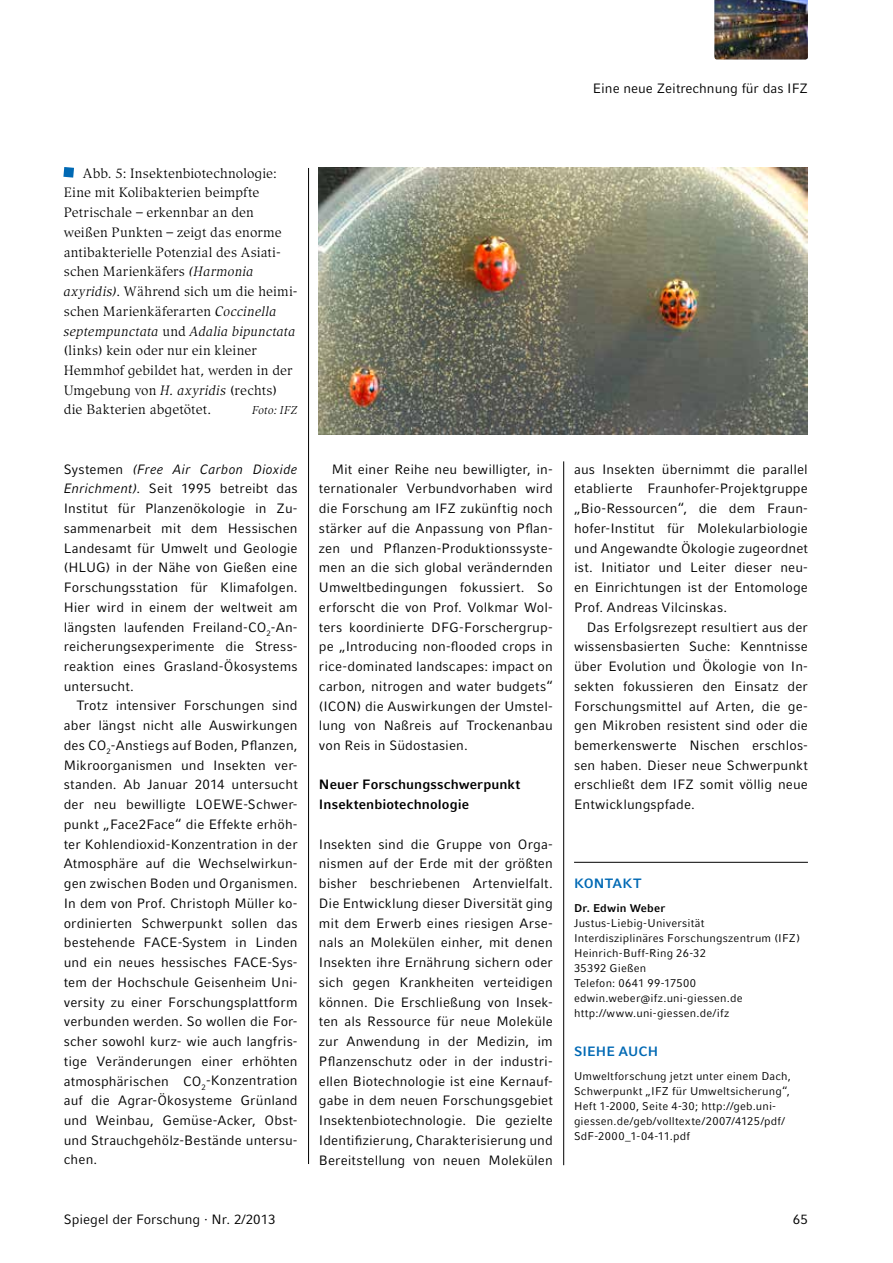
<style>
.page{position:relative;width:893px;height:1263px;background:#fff}
.page>*{position:absolute;margin:0;border:0;box-sizing:border-box;transform-origin:0 0}
.t1{font:13.5px/19.8px "Compatil Fact LT Pro";letter-spacing:.01em;color:#000;text-align:justify}
.t2{font:13.5px/19.8px "Compatil Exquisit LT Pro";letter-spacing:.01em;color:#000}
.t3{font:700 13.5px/19.8px "Compatil Fact LT Pro";letter-spacing:.01em;color:#000}
.t4{font:700 13.5px "Compatil Fact LT Pro";letter-spacing:.01em;color:#0069b4}
.t5{font:11.25px/15px "Compatil Fact LT Pro";letter-spacing:.02em;color:#000}
.t6{font:700 11.25px "Compatil Fact LT Pro";letter-spacing:.02em;color:#000}
.t7{font:italic 11.25px "Compatil Exquisit LT Pro";letter-spacing:.02em;color:#000}
.s1{font-style:italic}
</style>
<div class="page">
<hr style="left:574px;top:862px;width:234px;height:1px;background:#000">
<img style="left:319px;top:168px;width:489px;height:266px">
<svg style="left:63px;top:167px;width:11px;height:11px"></svg>
<hr style="left:308px;top:168px;width:1px;height:996px;background:#000">
<hr style="left:563px;top:461px;width:1px;height:704px;background:#000">
<img style="left:714px;top:0;width:94px;height:60px">
<p class="t1" style="left:593px;top:79px;width:217px">Eine neue Zeitrechnung für das IFZ</p>
<p class="t2" style="left:64px;top:163px;width:235px;text-indent:20px">Abb. 5: Insektenbiotechnologie:<br>Eine mit Kolibakterien beimpfte Petrischale – erkennbar an den weißen Punkten – zeigt das enorme antibakterielle Potenzial des Asiati&shy;schen Marienkäfers <span class="s1">(Harmonia axyridis)</span>. Während sich um die heimi&shy;schen Marienkäferarten <span class="s1">Coccinella septempunctata</span> und <span class="s1">Adalia bipunctata </span>(links) kein oder nur ein kleiner Hemmhof gebildet hat, werden in der Umgebung von <span class="s1">H. axyridis</span> (rechts) die Bakterien abgetötet.</p>
<p class="t7" style="left:252px;top:404px;width:47px">Foto: IFZ</p>
<p class="t1" style="left:64px;top:459px;width:235px">Systemen <span class="s1">(Free Air Carbon Dioxide Enrichment)</span>. Seit 1995 betreibt das Institut für Planzenökologie in Zu&shy;sammenarbeit mit dem Hessischen Landesamt für Umwelt und Geologie (HLUG) in der Nähe von Gießen eine Forschungsstation für Klimafolgen.<br>Hier wird in einem der weltweit am längsten laufenden Freiland-CO<sub>2</sub>-An&shy;reicherungsexperimente die Stress&shy;reaktion eines Grasland-Ökosystems untersucht.</p>
<p class="t1" style="left:64px;top:696px;width:235px;text-indent:13px">Trotz intensiver Forschungen sind aber längst nicht alle Auswirkungen des CO<sub>2</sub>-Anstiegs auf Boden, Pflanzen, Mikroorganismen und Insekten ver&shy;standen. Ab Januar 2014 untersucht der neu bewilligte LOEWE-Schwer&shy;punkt „Face2Face“ die Effekte erhöh&shy;ter Kohlendioxid-Konzentration in der Atmosphäre auf die Wechselwirkun&shy;gen zwischen Boden und Organismen.<br>In dem von Prof. Christoph Müller ko&shy;ordinierten Schwerpunkt sollen das bestehende FACE-System in Linden und ein neues hessisches FACE-Sys&shy;tem der Hochschule Geisenheim Uni&shy;versity zu einer Forschungsplattform verbunden werden. So wollen die For&shy;scher sowohl kurz- wie auch langfris&shy;tige Veränderungen einer erhöhten atmosphärischen CO<sub>2</sub>-Konzentration auf die Agrar-Ökosysteme Grünland und Weinbau, Gemüse-Acker, Obst&shy;und Strauchgehölz-Bestände untersu&shy;chen.</p>
<p class="t1" style="left:319px;top:459px;width:235px;text-indent:13px">Mit einer Reihe neu bewilligter, in&shy;ternationaler Verbundvorhaben wird die Forschung am IFZ zukünftig noch stärker auf die Anpassung von Pflan&shy;zen und Pflanzen-Produktionssyste&shy;men an die sich global verändernden Umweltbedingungen fokussiert. So erforscht die von Prof. Volkmar Wol&shy;ters koordinierte DFG-Forschergrup&shy;pe „Introducing non-flooded crops in rice-dominated landscapes: impact on carbon, nitrogen and water budgets“ (ICON) die Auswirkungen der Umstel&shy;lung von Naßreis auf Trockenanbau von Reis in Südostasien.</p>
<p class="t3" style="left:319px;top:775px;width:203px">N euer Forschungsschwerpunkt<br>I nsektenbiotechnologie</p>
<p class="t1" style="left:319px;top:834px;width:235px">Insekten sind die Gruppe von Orga&shy;nismen auf der Erde mit der größten bisher beschriebenen Artenvielfalt.<br>Die Entwicklung dieser Diversität ging mit dem Erwerb eines riesigen Arse&shy;nals an Molekülen einher, mit denen Insekten ihre Ernährung sichern oder sich gegen Krankheiten verteidigen können. Die Erschließung von Insek&shy;ten als Ressource für neue Moleküle zur Anwendung in der Medizin, im Pflanzenschutz oder in der industri&shy;ellen Biotechnologie ist eine Kernauf&shy;gabe in dem neuen Forschungsgebiet Insektenbiotechnologie. Die gezielte Identifizierung, Charakterisierung und Bereitstellung von neuen Molekülen</p>
<p class="t1" style="left:574px;top:459px;width:235px">aus Insekten übernimmt die parallel etablierte Fraunhofer-Projektgruppe „Bio-Ressourcen“, die dem Fraun&shy;hofer-Institut für Molekularbiologie und Angewandte Ökologie zugeordnet ist. Initiator und Leiter dieser neu&shy;en Einrichtungen ist der Entomologe Prof. Andreas Vilcinskas.</p>
<p class="t1" style="left:574px;top:617px;width:235px;text-indent:13px">Das Erfolgsrezept resultiert aus der wissensbasierten Suche: Kenntnisse über Evolution und Ökologie von In&shy;sekten fokussieren den Einsatz der Forschungsmittel auf Arten, die ge&shy;gen Mikroben resistent sind oder die bemerkenswerte Nischen erschlos&shy;sen haben. Dieser neue Schwerpunkt erschließt dem IFZ somit völlig neue Entwicklungspfade.</p>
<p class="t4" style="left:574px;top:875px;width:11px">KONTAKT</p>
<p class="t6" style="left:574px;top:901px;width:93px">Dr. Edwin Weber</p>
<p class="t5" style="left:574px;top:915px;width:228px">Justus-Liebig-Universität<br>Interdisziplinäres Forschungszentrum (IFZ)<br>Heinrich-Buff-Ring 26-32<br>35392 Gießen<br>Telefon: 0641 99-17500 edwin.weber@ifz.uni-giessen.de http://www.uni-giessen.de/ifz</p>
<p class="t4" style="left:574px;top:1044px;width:86px">Siehe auch</p>
<p class="t5" style="left:574px;top:1068px;width:218px">Umweltforschung jetzt unter einem Dach, Schwerpunkt „IFZ für Umweltsicherung“, Heft 1-2000, Seite 4-30; http://geb.uni&shy;giessen.de/geb/volltexte/2007/4125/pdf/ SdF-2000_1-04-11.pdf</p>
<p class="t1" style="left:64px;top:1209px;width:213px">Spiegel der Forschung · Nr. 2/2013</p>
<p class="t1" style="left:793px;top:1209px;width:17px">65</p>
</div>
